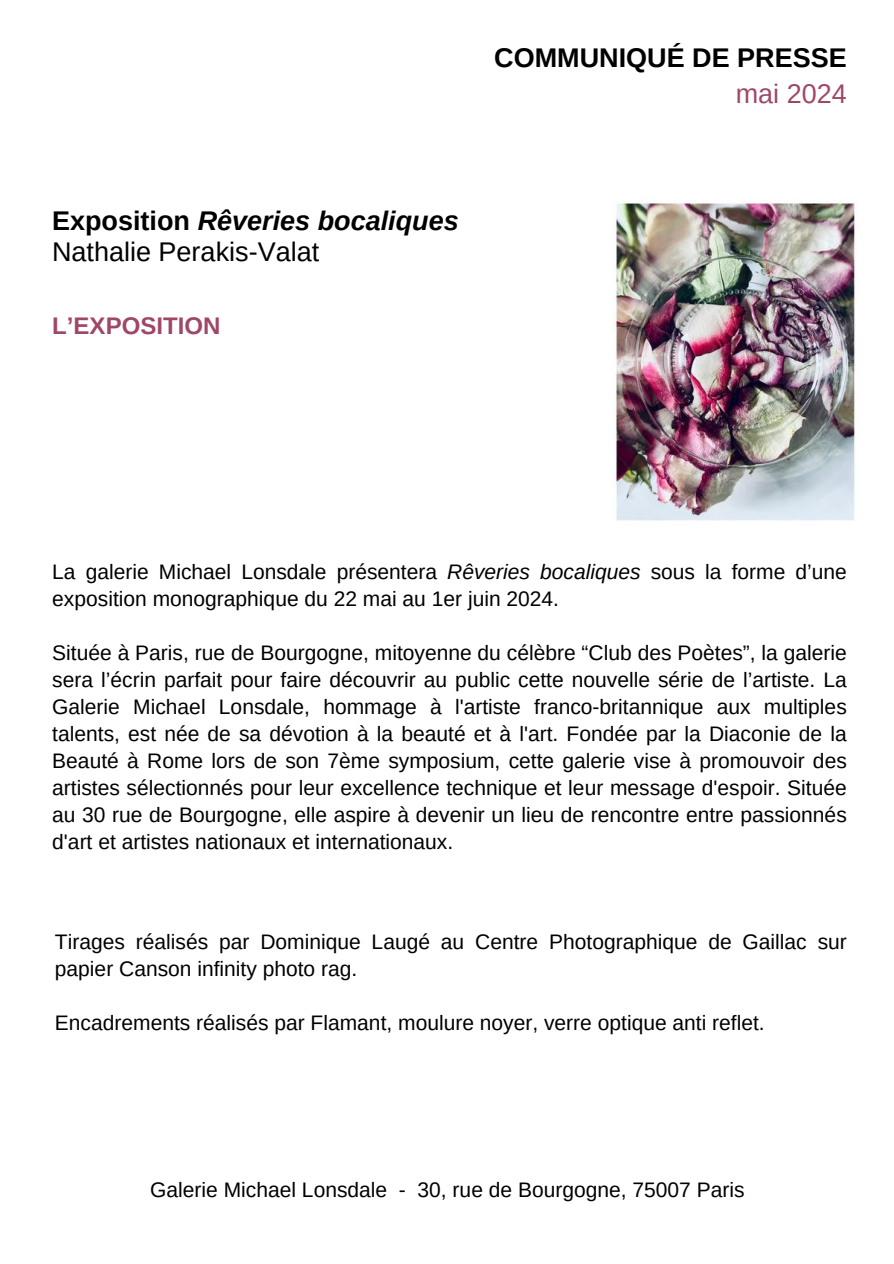
<style>
.page{position:relative;width:894px;height:1264px;background:#fff}
.page>*{position:absolute;margin:0;border:0;box-sizing:border-box;transform-origin:0 0}
.t1{font:italic 700 27px "Arimo";color:#000}
.t2{font:27px "Arimo";color:#000}
.t3{font:700 27px "Arimo";color:#000}
.t4{font:27px "Arimo";color:#9f4769}
.t5{font:700 24px "Arimo";color:#9f4769}
.t6{font:21px/27px "Arimo";color:#000}
.s1{font-style:normal}
.s2{font-style:italic}
</style>
<div class="page">
<img style="left:613px;top:200px;width:244px;height:321px">
<p class="t3" style="left:494px;top:43px;width:354px">COMMUNIQUÉ DE PRESSE</p>
<p class="t1" style="left:52px;top:205px;width:408px"><span class="s1">Exposition</span> Rêveries bocaliques</p>
<p class="t2" style="left:52px;top:237px;width:268px">Nathalie Perakis-Valat</p>
<p class="t5" style="left:52px;top:312px;width:169px">L’EXPOSITION</p>
<p class="t4" style="left:735px;top:78px;width:112px">mai 2024</p>
<p class="t6" style="left:52px;top:558px;width:795px">La galerie Michael Lonsdale présentera <span class="s2">Rêveries bocaliques</span> sous la forme d’une exposition monographique du 22 mai au 1er juin 2024.</p>
<p class="t6" style="left:52px;top:639px;width:795px;text-align:justify">Située à Paris, rue de Bourgogne, mitoyenne du célèbre “Club des Poètes”, la galerie sera l’écrin parfait pour faire découvrir au public cette nouvelle série de l’artiste. La Galerie Michael Lonsdale, hommage à l'artiste franco-britannique aux multiples talents, est née de sa dévotion à la beauté et à l'art. Fondée par la Diaconie de la Beauté à Rome lors de son 7ème symposium, cette galerie vise à promouvoir des artistes sélectionnés pour leur excellence technique et leur message d'espoir. Située au 30 rue de Bourgogne, elle aspire à devenir un lieu de rencontre entre passionnés d'art et artistes nationaux et internationaux.</p>
<p class="t6" style="left:55px;top:927px;width:793px">Tirages réalisés par Dominique Laugé au Centre Photographique de Gaillac sur papier Canson infinity photo rag.</p>
<p class="t6" style="left:55px;top:1008px;width:711px">Encadrements réalisés par Flamant, moulure noyer, verre optique anti reflet.</p>
<p class="t6" style="left:150px;top:1176px;width:595px">Galerie Michael Lonsdale - 30, rue de Bourgogne, 75007 Paris</p>
</div>
